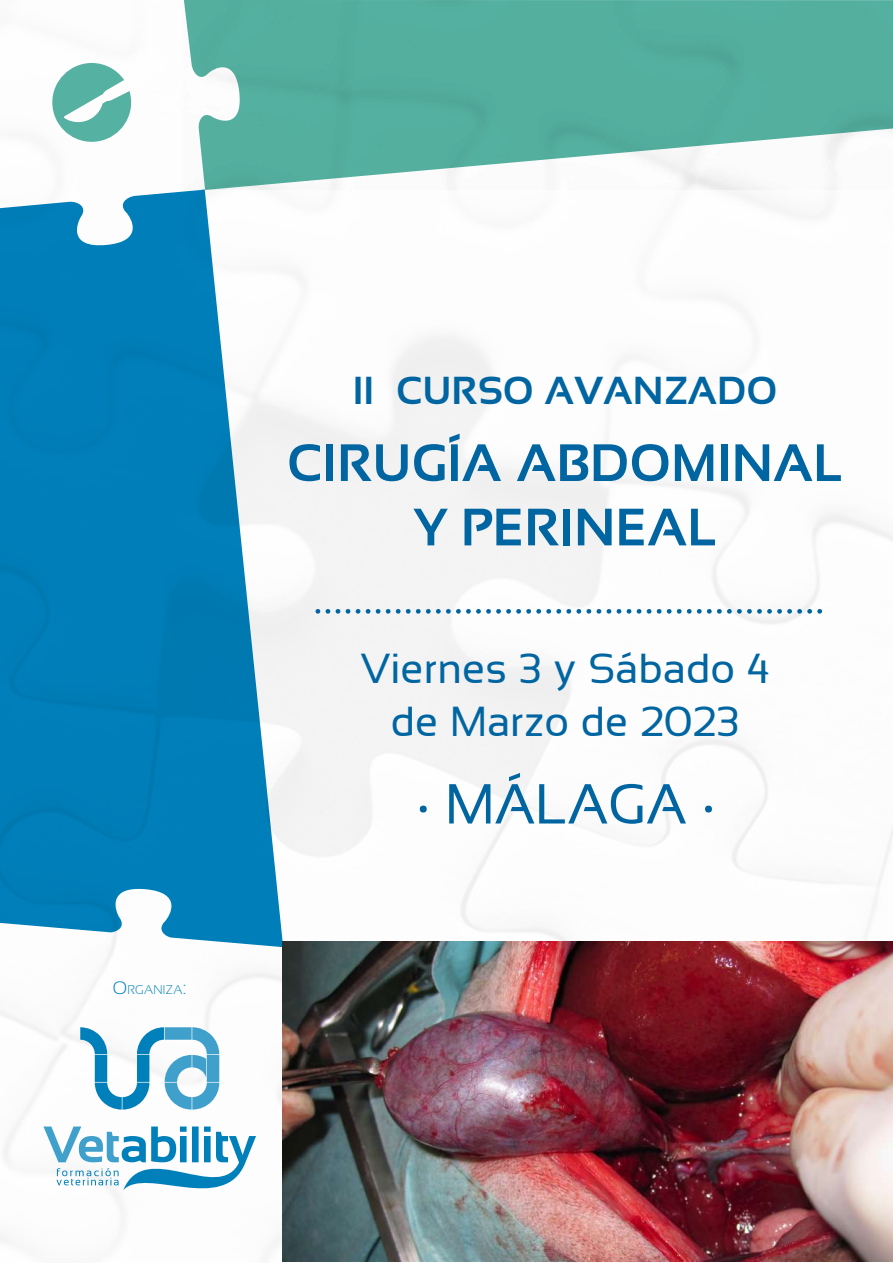
<style>
.page{position:relative;width:893px;height:1263px;background:#fff}
.page>*{position:absolute;margin:0;border:0;box-sizing:border-box;transform-origin:0 0}
.t1{font:56.25px "Sansation";color:#0065a1}
.t2{font:700 52.5px/64.3px "Sansation";color:#0065a1;text-align:center}
.t3{font:42px/52.5px "Sansation";color:#0065a1;text-align:center}
.t4{font:700 39px "Sansation";color:#0065a1}
.t5{font:300 12.6px "Sansation";letter-spacing:.025em;color:#0080bb}
.s1{font-size:18px}
</style>
<div class="page">
<img style="left:0;top:99px;width:893px;height:1163px">
<svg style="left:0;top:190px;width:283px;height:757px;fill:#007eb9"></svg>
<svg style="left:43px;top:1126px;width:213px;height:89px"></svg>
<svg style="left:80px;top:1027px;width:139px;height:82px"></svg>
<svg style="left:184px;top:0;width:709px;height:190px;fill:#54af9f"></svg>
<svg style="left:52px;top:63px;width:79px;height:79px"></svg>
<svg style="left:310px;top:609px;width:510px;height:5px"></svg>
<img style="left:283px;top:942px;width:609px;height:320px">
<p class="t5" style="left:113px;top:983px;width:75px"><span class="s1">O</span>RGANIZA<span class="s1">:</span></p>
<p class="t4" style="left:353px;top:368px;width:426px">!! "#$%&amp; '(')*'+&amp;</p>
<p class="t2" style="left:287px;top:431px;width:558px">!"#$%&amp;' '()*+",'- . /0#",0'-</p>
<p class="t3" style="left:360px;top:642px;width:408px">Viernes 3 y Sábado 4 de Marzo de 2023</p>
<h1 class="t1" style="left:417px;top:773px;width:299px">· MÁLAGA ·</h1>
</div>
